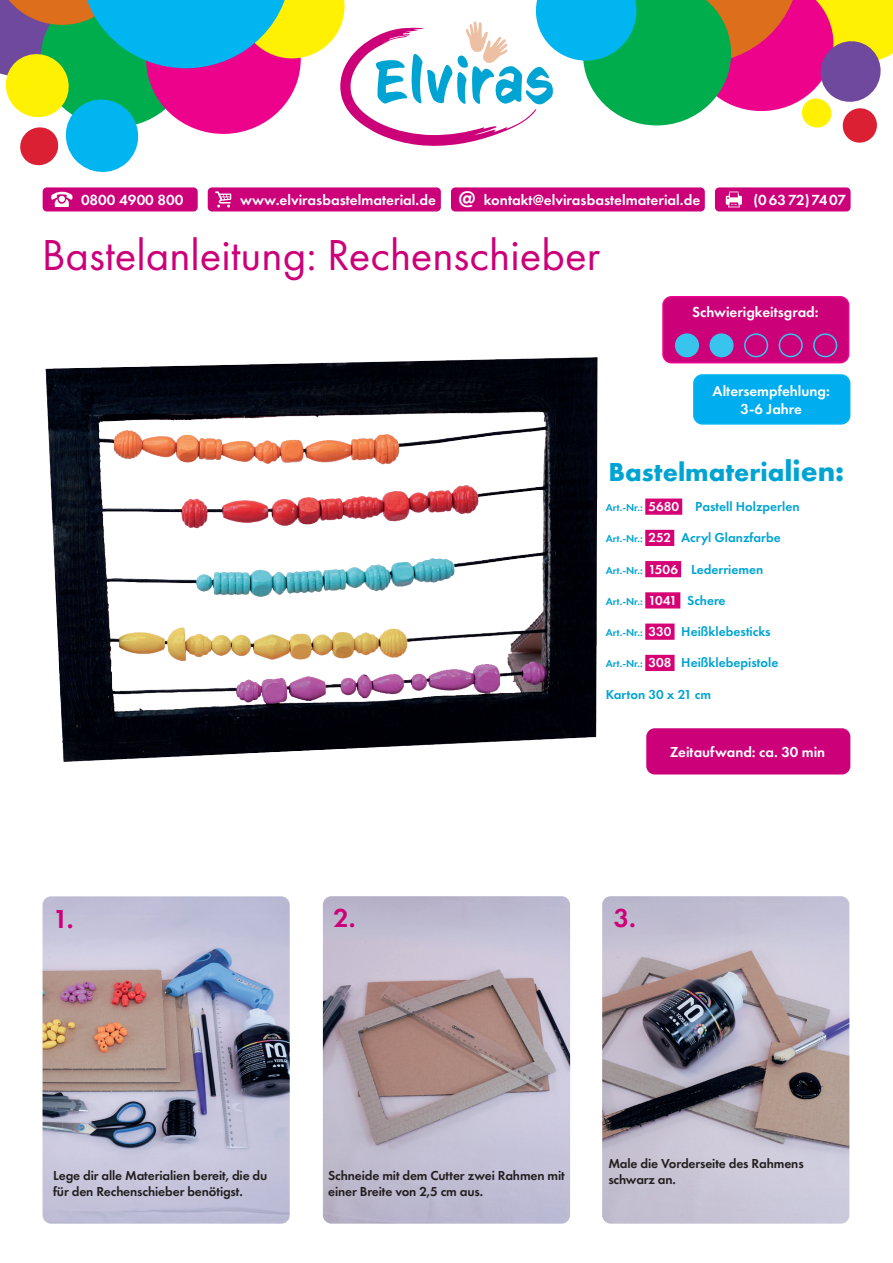
<style>
.page{position:relative;width:893px;height:1263px;background:#fff}
.page>*{position:absolute;margin:0;border:0;box-sizing:border-box;transform-origin:0 0}
.t1{font:45px "Futura PT";color:#cc017a}
.t2{font:700 27px "Futura PT";color:#00a4d3}
.t3{font:600 27px "Futura PT";color:#cc017a}
.t4{font:600 15.15px "Futura PT";color:#fff}
.t5{font:600 15px/18px "Futura PT";color:#fff;text-align:center}
.t6{font:600 13.5px/16.2px "Futura PT";letter-spacing:-.01em;color:#231f20}
.t7{font:600 13.5px "Futura PT";color:#00a4d3}
.t8{font:600 10.5px "Futura PT";color:#00a4d3}
.s1{font-size:23.55px}
.s2{font-size:30px}
.s3{font-size:10.5px}
.s4{color:#fff}
.s5{font-size:13.5px;color:#fff}
.s6{font-size:13.5px}
</style>
<div class="page">
<div style="left:451px;top:187px;width:254px;height:24px;background:#cc017a;border-radius:4px"></div>
<div style="left:208px;top:187px;width:233px;height:24px;background:#cc017a;border-radius:4px"></div>
<svg style="left:215px;top:191px;width:16px;height:17px"></svg>
<div style="left:715px;top:187px;width:136px;height:24px;background:#cc017a;border-radius:4px"></div>
<svg style="left:726px;top:192px;width:16px;height:15px"></svg>
<div style="left:43px;top:187px;width:155px;height:24px;background:#cc017a;border-radius:4px"></div>
<svg style="left:51px;top:192px;width:22px;height:15px"></svg>
<svg style="left:0;top:0;width:893px;height:172px"></svg>
<img style="left:45px;top:357px;width:634px;height:418px">
<img style="left:43px;top:896px;width:247px;height:328px">
<img style="left:323px;top:896px;width:247px;height:328px">
<img style="left:602px;top:896px;width:247px;height:328px">
<div style="left:645px;top:498px;width:37px;height:17px;background:#d60175"></div>
<div style="left:645px;top:530px;width:29px;height:16px;background:#d60175"></div>
<div style="left:645px;top:561px;width:36px;height:16px;background:#d60175"></div>
<div style="left:645px;top:592px;width:35px;height:16px;background:#d60175"></div>
<div style="left:645px;top:623px;width:30px;height:17px;background:#d60175"></div>
<div style="left:645px;top:655px;width:30px;height:16px;background:#d60175"></div>
<div style="left:646px;top:728px;width:204px;height:46px;background:#cc017a;border-radius:9px"></div>
<div style="left:663px;top:297px;width:186px;height:66px;background:#cc017a;border-radius:9px"></div>
<div style="left:662px;top:296px;width:187px;height:67px;border:2px solid #ed028c;border-radius:9px"></div>
<div style="left:676px;top:334px;width:22px;height:23px;background:#37c5ed;border-radius:50%"></div>
<div style="left:675px;top:333px;width:24px;height:24px;border:2px solid #37c5ed;border-radius:50%"></div>
<div style="left:710px;top:334px;width:23px;height:23px;background:#37c5ed;border-radius:50%"></div>
<div style="left:709px;top:333px;width:25px;height:24px;border:2px solid #37c5ed;border-radius:50%"></div>
<div style="left:744px;top:333px;width:24px;height:24px;border:2px solid #37c5ed;border-radius:50%"></div>
<div style="left:779px;top:333px;width:24px;height:24px;border:2px solid #37c5ed;border-radius:50%"></div>
<div style="left:813px;top:333px;width:24px;height:24px;border:2px solid #37c5ed;border-radius:50%"></div>
<div style="left:694px;top:375px;width:156px;height:49px;background:#00aeef;border-radius:9px"></div>
<div style="left:693px;top:374px;width:157px;height:51px;border:2px solid #00b5f0;border-radius:9px"></div>
<p class="t4" style="left:81px;top:190px;width:104px">0800 4900 800</p>
<p class="t4" style="left:240px;top:191px;width:462px">www.elvirasbastelmaterial.de <span class="s1">@</span> kontakt@elvirasbastelmaterial.de</p>
<p class="t4" style="left:753px;top:190px;width:94px">(06372)7407</p>
<h1 class="t1" style="left:42px;top:228px;width:560px">Bastelanleitung: Rechenschieber</h1>
<p class="t5" style="left:692px;top:303px;width:128px">Schwierigkeitsgrad:</p>
<p class="t5" style="left:713px;top:382px;width:119px">Altersempfehlung:<br>3-6 Jahre</p>
<h2 class="t2" style="left:608px;top:455px;width:237px">Bastelmateria<span class="s2">lien:</span></h2>
<p class="t7" style="left:606px;top:498px;width:195px"><span class="s3">Art.-Nr.:</span> <span class="s4">5680</span> Pastell Holzperlen</p>
<p class="t7" style="left:606px;top:529px;width:177px"><span class="s3">Art.-Nr.:</span> <span class="s4">252</span> Acryl Glanzfarbe</p>
<p class="t7" style="left:606px;top:560px;width:159px"><span class="s3">Art.-Nr.:</span> <span class="s4">1506</span> Lederriemen</p>
<p class="t8" style="left:606px;top:595px;width:121px">Art.-Nr.: <span class="s5">1041</span> <span class="s6">Schere</span></p>
<p class="t7" style="left:606px;top:623px;width:166px"><span class="s3">Art.-Nr.:</span> <span class="s4">330</span> Heißklebesticks</p>
<p class="t7" style="left:606px;top:654px;width:174px"><span class="s3">Art.-Nr.:</span> <span class="s4">308</span> Heißklebepistole</p>
<p class="t7" style="left:606px;top:685px;width:107px">Karton 30 x 21 cm</p>
<p class="t5" style="left:670px;top:743px;width:157px">Zeitaufwand: ca. 30 min</p>
<h2 class="t3" style="left:53px;top:902px;width:22px">1.</h2>
<h2 class="t3" style="left:333px;top:901px;width:24px">2.</h2>
<h2 class="t3" style="left:614px;top:901px;width:24px">3.</h2>
<p class="t6" style="left:53px;top:1167px;width:216px">Lege dir alle Materialien bereit, die du für den Rechenschieber benötigst.</p>
<p class="t6" style="left:608px;top:1155px;width:197px">Male die Vorderseite des Rahmens schwarz an.</p>
<p class="t6" style="left:328px;top:1167px;width:238px">Schneide mit dem Cutter zwei Rahmen mit einer Breite von 2,5 cm aus.</p>
</div>
